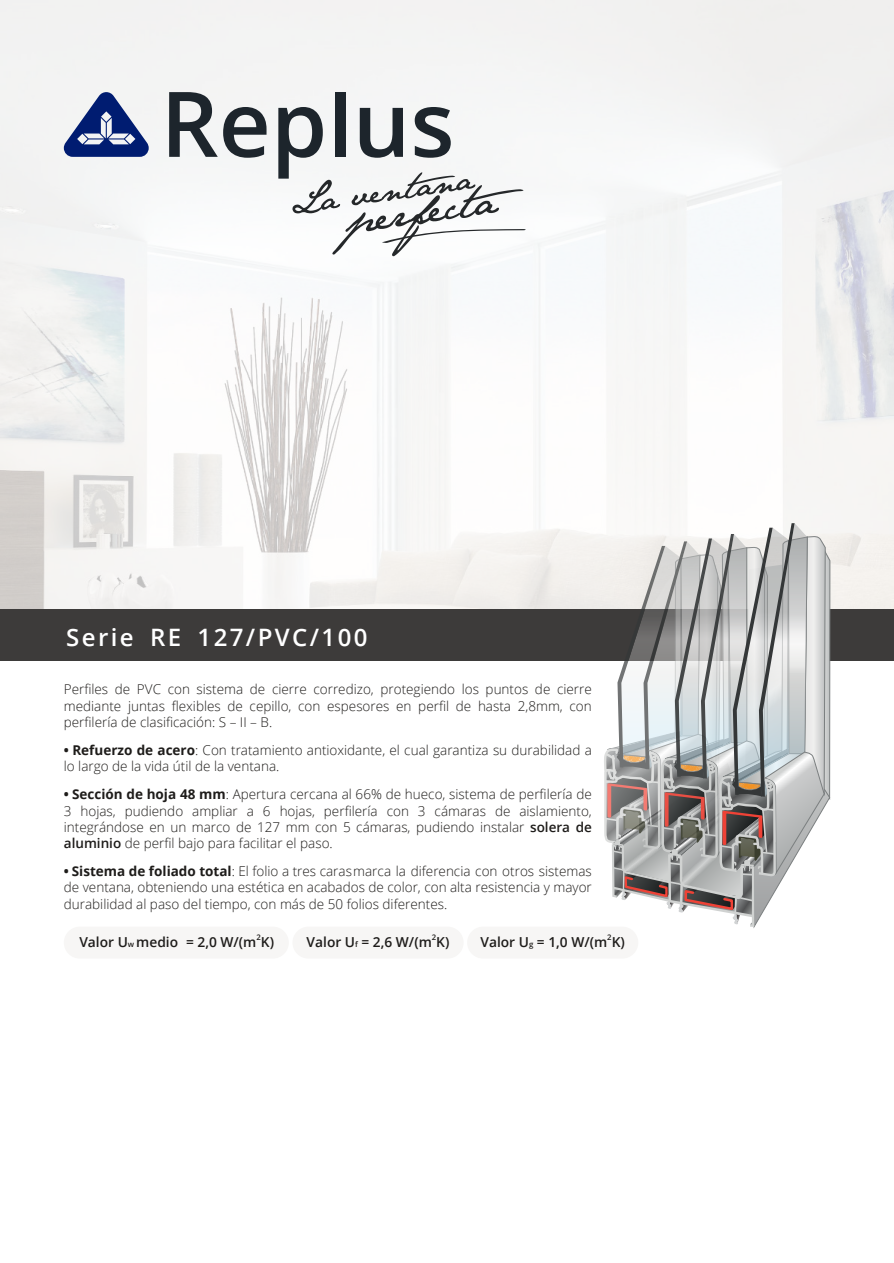
<style>
.page{position:relative;width:894px;height:1263px;background:#fff}
.page>*{position:absolute;margin:0;border:0;box-sizing:border-box;transform-origin:0 0}
.t1{font:600 24px "Open Sans";letter-spacing:.1em;color:#fff}
.t2{font:600 13.8px "Open Sans";color:#1e1c1a}
.t3{font:300 13.5px/16.2px "Open Sans";color:#1e1c1a;text-align:justify}
.t4{font:600 7.8px "Open Sans";color:#1e1c1a}
.s1{font-weight:700}
.s2{font-weight:600}
.s3{font-size:7.8px}
</style>
<div class="page">
<img style="left:0;top:0;width:893px;height:610px">
<div style="left:0;top:610px;width:893px;height:51px;background:#3d3b3a"></div>
<svg style="left:64px;top:92px;width:85px;height:65px"></svg>
<svg style="left:169px;top:92px;width:97px;height:66px"></svg>
<div style="left:335px;top:92px;width:10px;height:65px;background:#1d252c"></div>
<svg style="left:278px;top:107px;width:248px;height:149px"></svg>
<div style="left:64px;top:927px;width:225px;height:31px;background:#f7f6f5;border-radius:16px"></div>
<div style="left:292px;top:927px;width:171px;height:31px;background:#f7f6f5;border-radius:16px"></div>
<div style="left:467px;top:927px;width:171px;height:31px;background:#f7f6f5;border-radius:16px"></div>
<svg style="left:598px;top:0;width:231px;height:928px"></svg>
<h1 class="t1" style="left:66px;top:628px;width:303px">Serie RE 127/PVC/100</h1>
<p class="t3" style="left:64px;top:683px;width:529px">Perfiles de PVC con sistema de cierre corredizo, protegiendo los puntos de cierre mediante juntas flexibles de cepillo, con espesores en perfil de hasta 2,8mm, con perfilería de clasificación: S – II – B.</p>
<p class="t3" style="left:64px;top:743px;width:529px"><span class="s1">• Refuerzo de acero</span>: Con tratamiento antioxidante, el cual garantiza su durabilidad a lo largo de la vida útil de la ventana.</p>
<p class="t3" style="left:64px;top:788px;width:529px"><span class="s1">• Sección de hoja 48 mm</span>: Apertura cercana al 66% de hueco, sistema de perfilería de 3 hojas, pudiendo ampliar a 6 hojas, perfilería con 3 cámaras de aislamiento, integrándose en un marco de 127 mm con 5 cámaras, pudiendo instalar <span class="s2">solera de aluminio</span> de perfil bajo para facilitar el paso.</p>
<p class="t3" style="left:64px;top:864px;width:529px"><span class="s1">• Sistema de foliado total</span>: El folio a tres carasmarca la diferencia con otros sistemas de ventana, obteniendo una estética en acabados de color, con alta resistencia y mayor durabilidad al paso del tiempo, con más de 50 folios diferentes.</p>
<p class="t2" style="left:79px;top:937px;width:547px">Valor U<span class="s3">w</span> medio = 2,0 W/(m K) Valor U<span class="s3">f</span> = 2,6 W/(m K) Valor U<span class="s3">g</span> = 1,0 W/(m K)</p>
<p class="t4" style="left:256px;top:934px;width:6px">2</p>
<p class="t4" style="left:431px;top:934px;width:6px">2</p>
<p class="t4" style="left:607px;top:934px;width:6px">2</p>
</div>
